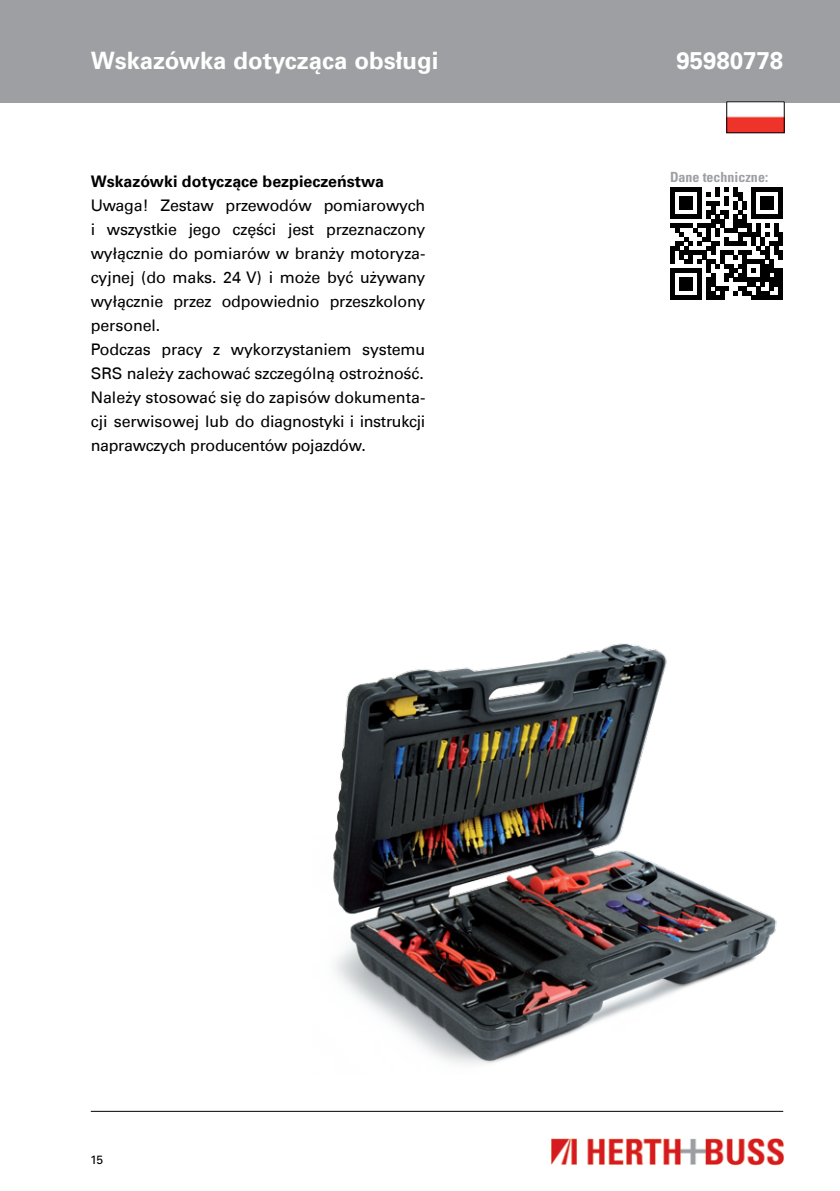
<style>
.page{position:relative;width:840px;height:1191px;background:#fff}
.page>*{position:absolute;margin:0;border:0;box-sizing:border-box;transform-origin:0 0}
.t1{font:700 24px "Univers Com 65";color:#fff}
.t2{font:16px/24px "Univers Com 55 Roman";letter-spacing:-.01em;color:#000}
.t3{font:700 16px "Univers Com 65";color:#000}
.t4{font:700 condensed 14px "Univers";color:#9d9fa2}
.t5{font:12px "Univers";color:#000}
</style>
<div class="page">
<div style="left:0;top:0;width:839px;height:102px;background:#9d9fa2"></div>
<img style="left:551px;top:1138px;width:233px;height:28px">
<hr style="left:91px;top:1111px;width:691px;height:1px;background:#000">
<img style="left:728px;top:116px;width:54px;height:15px">
<img style="left:333px;top:643px;width:444px;height:421px">
<svg style="left:670px;top:188px;width:112px;height:112px"></svg>
<h1 class="t1" style="left:91px;top:46px;width:349px">Wskazówka dotycząca obsługi</h1>
<h1 class="t1" style="left:676px;top:46px;width:108px">95980778</h1>
<p class="t3" style="left:91px;top:171px;width:294px">Wskazówki dotyczące bezpieczeństwa</p>
<p class="t2" style="left:91px;top:193px;width:336px">Uwaga! Zestaw przewodów pomiarowych i wszystkie jego części jest przeznaczony wyłącznie do pomiarów w branży motoryza&shy;cyjnej (do maks. 24 V) i może być używany wyłącznie przez odpowiednio przeszkolony personel.<br>Podczas pracy z wykorzystaniem systemu SRS należy zachować szczególną ostrożność.<br>Należy stosować się do zapisów dokumenta&shy;cji serwisowej lub do diagnostyki i instrukcji naprawczych producentów pojazdów.</p>
<p class="t4" style="left:669px;top:168px;width:100px">Dane techniczne:</p>
<p class="t5" style="left:90px;top:1151px;width:15px">15</p>
</div>
